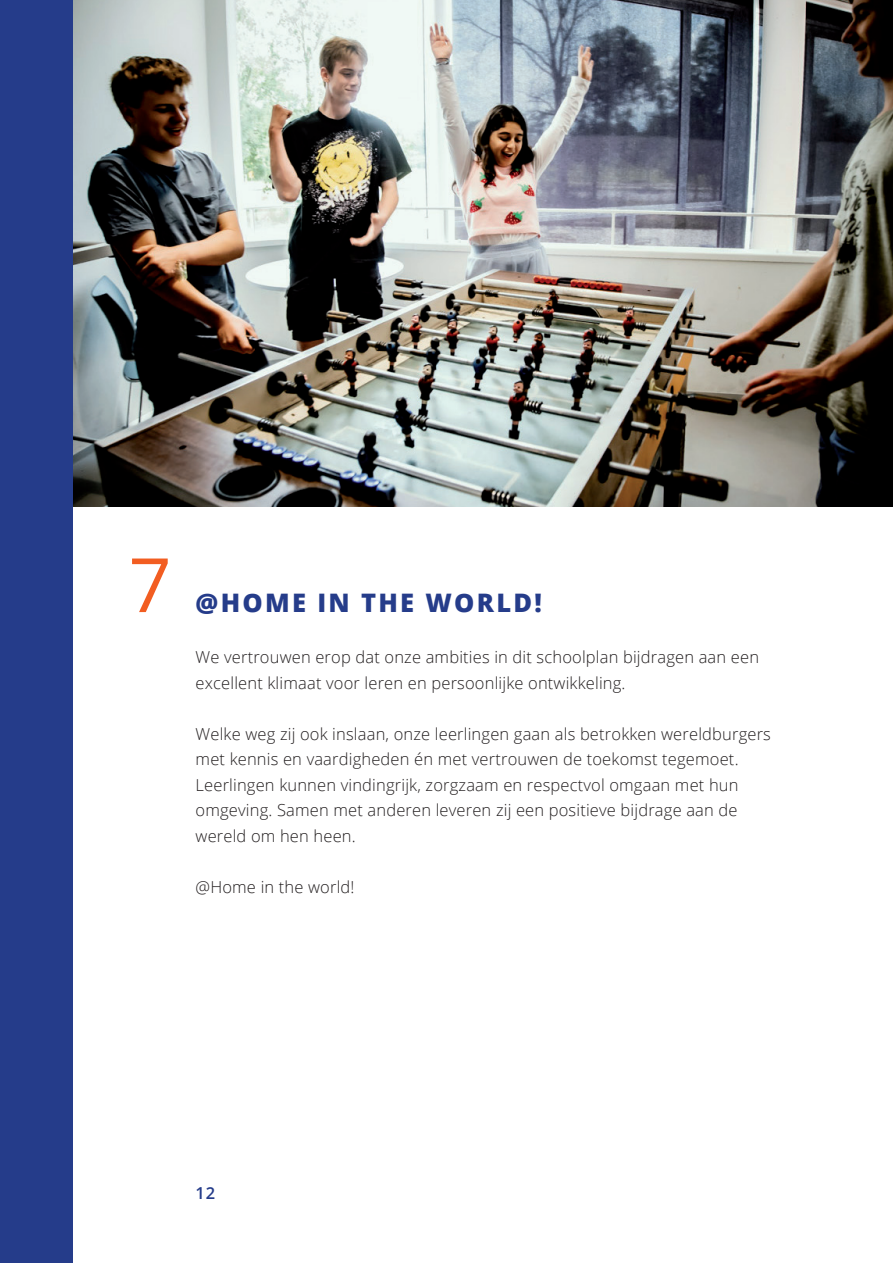
<style>
.page{position:relative;width:893px;height:1263px;background:#fff}
.page>*{position:absolute;margin:0;border:0;box-sizing:border-box;transform-origin:0 0}
.t1{font:75px "Open Sans";color:#f25d21}
.t2{font:800 25.5px "Open Sans";letter-spacing:.09em;color:#253c8a}
.t3{font:300 16.5px/25.5px "Open Sans";letter-spacing:.01em;color:#231f20}
.t4{font:600 16.5px "Open Sans";color:#253c8a}
</style>
<div class="page">
<img style="left:73px;top:0;width:820px;height:506px">
<div style="left:0;top:0;width:73px;height:1263px;background:#253c8a"></div>
<h1 class="t1" style="left:129px;top:533px;width:44px">7</h1>
<h2 class="t2" style="left:196px;top:583px;width:348px">@HOME IN THE WORLD!</h2>
<p class="t3" style="left:196px;top:644px;width:565px">We vertrouwen erop dat onze ambities in dit schoolplan bijdragen aan een excellent klimaat voor leren en persoonlijke ontwikkeling.</p>
<p class="t3" style="left:196px;top:720px;width:577px">Welke weg zij ook inslaan, onze leerlingen gaan als betrokken wereldburgers met kennis en vaardigheden én met vertrouwen de toekomst tegemoet.<br>Leerlingen kunnen vindingrijk, zorgzaam en respectvol omgaan met hun omgeving. Samen met anderen leveren zij een positieve bijdrage aan de wereld om hen heen.</p>
<p class="t3" style="left:196px;top:873px;width:160px">@Home in the world!</p>
<p class="t4" style="left:196px;top:1181px;width:21px">12</p>
</div>
